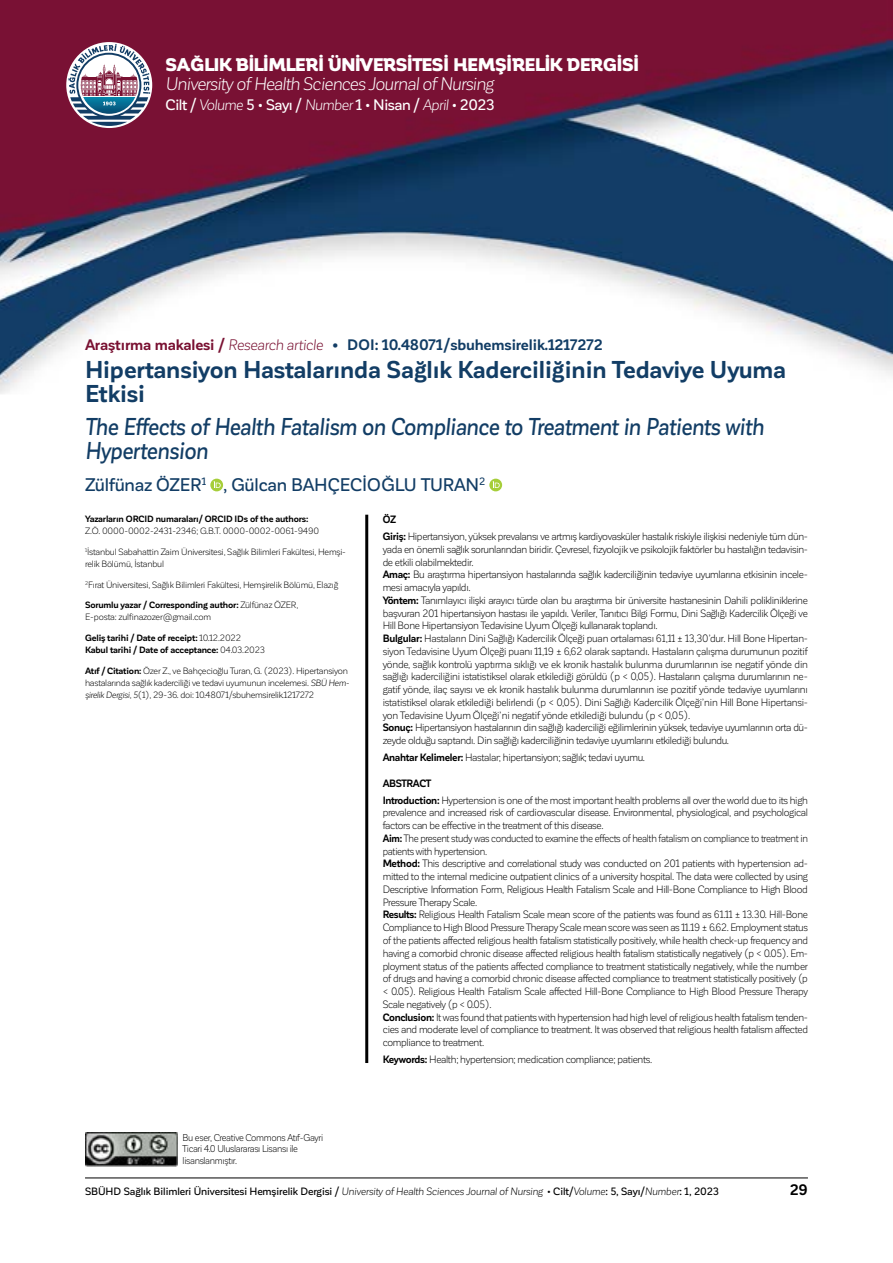
<style>
.page{position:relative;width:893px;height:1263px;background:#fff}
.page>*{position:absolute;margin:0;border:0;box-sizing:border-box;transform-origin:0 0}
.t1{font:italic 500 24px/24px "Corporative Sans";letter-spacing:-.01em;color:#123d65;scale:.91 1}
.t2{font:700 24px/24px "Corporative Sans";letter-spacing:-.01em;color:#123d65}
.t3{font:900 18px "Corporative";letter-spacing:-.035em;color:#fff}
.t4{font:italic 18px "Corporative Sans";letter-spacing:-.035em;color:#fff}
.t5{font:500 18px "Corporative Sans";letter-spacing:-.01em;color:#123d65}
.t6{font:700 15px "Corporative Sans";letter-spacing:-.01em;color:#123d65}
.t7{font:500 15px "Corporative Sans";letter-spacing:-.03em;color:#fff}
.t8{font:700 15px "Corporative Sans";color:#000}
.t9{font:10.5px/12.8px "Corporative Sans";letter-spacing:-.035em;color:#000;scale:.96 1}
.t10{font:500 10.5px "Corporative Sans";letter-spacing:-.01em;color:#000}
.t11{font:9.75px/11.9px "Corporative Sans";letter-spacing:-.035em;color:#000;scale:.95 1}
.t12{font:9px/12.1px "Corporative Sans";letter-spacing:-.025em;color:#000}
.t13{font:700 9px/12.1px "Corporative Sans";letter-spacing:-.02em;color:#000}
.s1{font-weight:400;font-style:italic}
.s2{color:#791132}
.s3{font-weight:400;font-style:italic;color:#791132}
.s4{font-weight:900}
.s5{font-weight:700}
.s6{font-weight:400}
.s7{font-style:italic}
</style>
<div class="page">
<hr style="left:85px;top:1178px;width:723px;height:1px;background:#000">
<img style="left:0;top:0;width:893px;height:394px">
<svg style="left:68px;top:44px;width:82px;height:82px"></svg>
<div style="left:210px;top:479px;width:13px;height:12px;background:#a6ce39;border-radius:50%"></div>
<svg style="left:214px;top:481px;width:7px;height:7px"></svg>
<div style="left:489px;top:479px;width:13px;height:12px;background:#a6ce39;border-radius:50%"></div>
<svg style="left:493px;top:481px;width:7px;height:7px"></svg>
<hr style="left:365px;top:515px;width:3px;height:548px;background:#000">
<img style="left:85px;top:1132px;width:93px;height:34px">
<h2 class="t3" style="left:166px;top:54px;width:475px">SAĞLIK BİLİMLERİ ÜNİVERSİTESİ HEMŞİRELİK DERGİSİ</h2>
<h2 class="t4" style="left:166px;top:74px;width:330px">University of Health Sciences Journal of Nursing</h2>
<h3 class="t7" style="left:166px;top:96px;width:330px">Cilt / <span class="s1">Volume</span> 5 • Sayı / <span class="s1">Number</span> 1 • Nisan / <span class="s1">April</span> • 2023</h3>
<h3 class="t6" style="left:85px;top:337px;width:519px"><span class="s2">Araştırma makalesi /</span> <span class="s3">Research article</span> <span class="s4">•</span> DOI: 10.48071/sbuhemsirelik.1217272</h3>
<h1 class="t2" style="left:85px;top:358px;width:703px">Hipertansiyon Hastalarında Sağlık Kaderciliğinin Tedaviye Uyuma<br>Etkisi</h1>
<h1 class="t1" style="left:85px;top:415px;width:748px">The Effects of Health Fatalism on Compliance to Treatment in Patients with<br>Hypertension</h1>
<h2 class="t5" style="left:85px;top:475px;width:402px">Zülfünaz ÖZER<sup>1</sup> , Gülcan BAHÇECİOĞLU TURAN<sup>2</sup></h2>
<p class="t13" style="left:85px;top:513px;width:225px">Yazarların ORCID numaraları/ ORCID IDs of the authors:</p>
<p class="t12" style="left:85px;top:525px;width:236px">Z.Ö. 0000-0002-2431-2346; G.B.T. 0000-0002-0061-9490</p>
<p class="t12" style="left:85px;top:546px;width:262px"><sup>1</sup>İstanbul Sabahattin Zaim Üniversitesi, Sağlık Bilimleri Fakültesi, Hemşi&shy;relik Bölümü, İstanbul</p>
<p class="t12" style="left:85px;top:578px;width:255px"><sup>2</sup>Fırat Üniversitesi, Sağlık Bilimleri Fakültesi, Hemşirelik Bölümü, Elazığ</p>
<p class="t12" style="left:85px;top:599px;width:215px"><span class="s5">Sorumlu yazar / Corresponding author:</span> Zülfünaz ÖZER,<br>E-posta: zulfinazozer@gmail.com</p>
<p class="t13" style="left:85px;top:632px;width:182px">Geliş tarihi / Date of receipt: <span class="s6">10.12.2022<br></span>Kabul tarihi / Date of acceptance: <span class="s6">04.03.2023</span></p>
<p class="t12" style="left:85px;top:665px;width:266px"><span class="s5">Atıf / Citation:</span> Özer Z., ve Bahçecioğlu Turan, G. (2023). Hipertansiyon hastalarında sağlık kaderciliği ve tedavi uyumunun incelemesi. <span class="s7">SBÜ Hem&shy;şirelik Dergisi, 5</span>(1), 29-36. doi: 10.48071/sbuhemsirelik.1217272</p>
<p class="t11" style="left:183px;top:1131px;width:150px">Bu eser, Creative Commons Atıf-Gayri<br>Ticari 4.0 Uluslararası Lisansı ile lisanslanmıştır.</p>
<p class="t9" style="left:383px;top:511px;width:444px;line-height:17px"><span class="s5">ÖZ<br>Giriş:</span> Hipertansiyon, yüksek prevalansı ve artmış kardiyovasküler hastalık riskiyle ilişkisi nedeniyle tüm dün-</p>
<p class="t9" style="left:383px;top:543px;width:444px">yada en önemli sağlık sorunlarından biridir. Çevresel, fizyolojik ve psikolojik faktörler bu hastalığın tedavisin&shy;de etkili olabilmektedir.<br><span class="s5">Amaç:</span> Bu araştırma hipertansiyon hastalarında sağlık kaderciliğinin tedaviye uyumlarına etkisinin incele&shy;mesi amacıyla yapıldı.<br><span class="s5">Yöntem:</span> Tanımlayıcı ilişki arayıcı türde olan bu araştırma bir üniversite hastanesinin Dahili polikliniklerine başvuran 201 hipertansiyon hastası ile yapıldı. Veriler, Tanıtıcı Bilgi Formu, Dini Sağlığı Kadercilik Ölçeği ve Hill Bone Hipertansiyon Tedavisine Uyum Ölçeği kullanarak toplandı.<br><span class="s5">Bulgular:</span> Hastaların Dini Sağlığı Kadercilik Ölçeği puan ortalaması 61,11 ± 13,30’dur. Hill Bone Hipertan&shy;siyon Tedavisine Uyum Ölçeği puanı 11,19 ± 6,62 olarak saptandı. Hastaların çalışma durumunun pozitif yönde, sağlık kontrolü yaptırma sıklığı ve ek kronik hastalık bulunma durumlarının ise negatif yönde din sağlığı kaderciliğini istatistiksel olarak etkilediği görüldü (p &lt; 0,05). Hastaların çalışma durumlarının ne&shy;gatif yönde, ilaç sayısı ve ek kronik hastalık bulunma durumlarının ise pozitif yönde tedaviye uyumlarını istatistiksel olarak etkilediği belirlendi (p &lt; 0,05). Dini Sağlığı Kadercilik Ölçeği’nin Hill Bone Hipertansi&shy;yon Tedavisine Uyum Ölçeği’ni negatif yönde etkilediği bulundu (p &lt; 0,05).<br><span class="s5">Sonuç:</span> Hipertansiyon hastalarının din sağlığı kaderciliği eğilimlerinin yüksek, tedaviye uyumlarının orta dü&shy;zeyde olduğu saptandı. Din sağlığı kaderciliğinin tedaviye uyumlarını etkilediği bulundu.</p>
<p class="t9" style="left:383px;top:751px;width:275px"><span class="s5">Anahtar Kelimeler:</span> Hastalar; hipertansiyon; sağlık; tedavi uyumu.</p>
<p class="t9" style="left:383px;top:775px;width:444px;line-height:17px"><span class="s5">ABSTRACT<br>Introduction:</span> Hypertension is one of the most important health problems all over the world due to its high</p>
<p class="t9" style="left:383px;top:806px;width:444px">prevalence and increased risk of cardiovascular disease. Environmental, physiological, and psychological factors can be effective in the treatment of this disease.<br><span class="s5">Aim:</span> The present study was conducted to examine the effects of health fatalism on compliance to treatment in patients with hypertension.<br><span class="s5">Method:</span> This descriptive and correlational study was conducted on 201 patients with hypertension ad&shy;mitted to the internal medicine outpatient clinics of a university hospital. The data were collected by using Descriptive Information Form, Religious Health Fatalism Scale and Hill-Bone Compliance to High Blood Pressure Therapy Scale.<br><span class="s5">Results:</span> Religious Health Fatalism Scale mean score of the patients was found as 61.11 ± 13.30. Hill-Bone Compliance to High Blood Pressure Therapy Scale mean score was seen as 11.19 ± 6.62. Employment status of the patients affected religious health fatalism statistically positively, while health check-up frequency and having a comorbid chronic disease affected religious health fatalism statistically negatively (p &lt; 0.05). Em&shy;ployment status of the patients affected compliance to treatment statistically negatively, while the number of drugs and having a comorbid chronic disease affected compliance to treatment statistically positively (p &lt; 0.05). Religious Health Fatalism Scale affected Hill-Bone Compliance to High Blood Pressure Therapy Scale negatively (p &lt; 0.05).<br><span class="s5">Conclusion:</span> It was found that patients with hypertension had high level of religious health fatalism tenden&shy;cies and moderate level of compliance to treatment. It was observed that religious health fatalism affected compliance to treatment.</p>
<p class="t9" style="left:383px;top:1053px;width:282px"><span class="s5">Keywords:</span> Health; hypertension; medication compliance; patients.</p>
<p class="t10" style="left:85px;top:1186px;width:635px">SBÜHD Sağlık Bilimleri Üniversitesi Hemşirelik Dergisi / <span class="s1">University of Health Sciences Journal of Nursing</span> • Cilt/<span class="s1">Volume</span>: 5, Sayı/<span class="s1">Number</span>: 1, 2023</p>
<h3 class="t8" style="left:790px;top:1181px;width:20px">29</h3>
</div>
